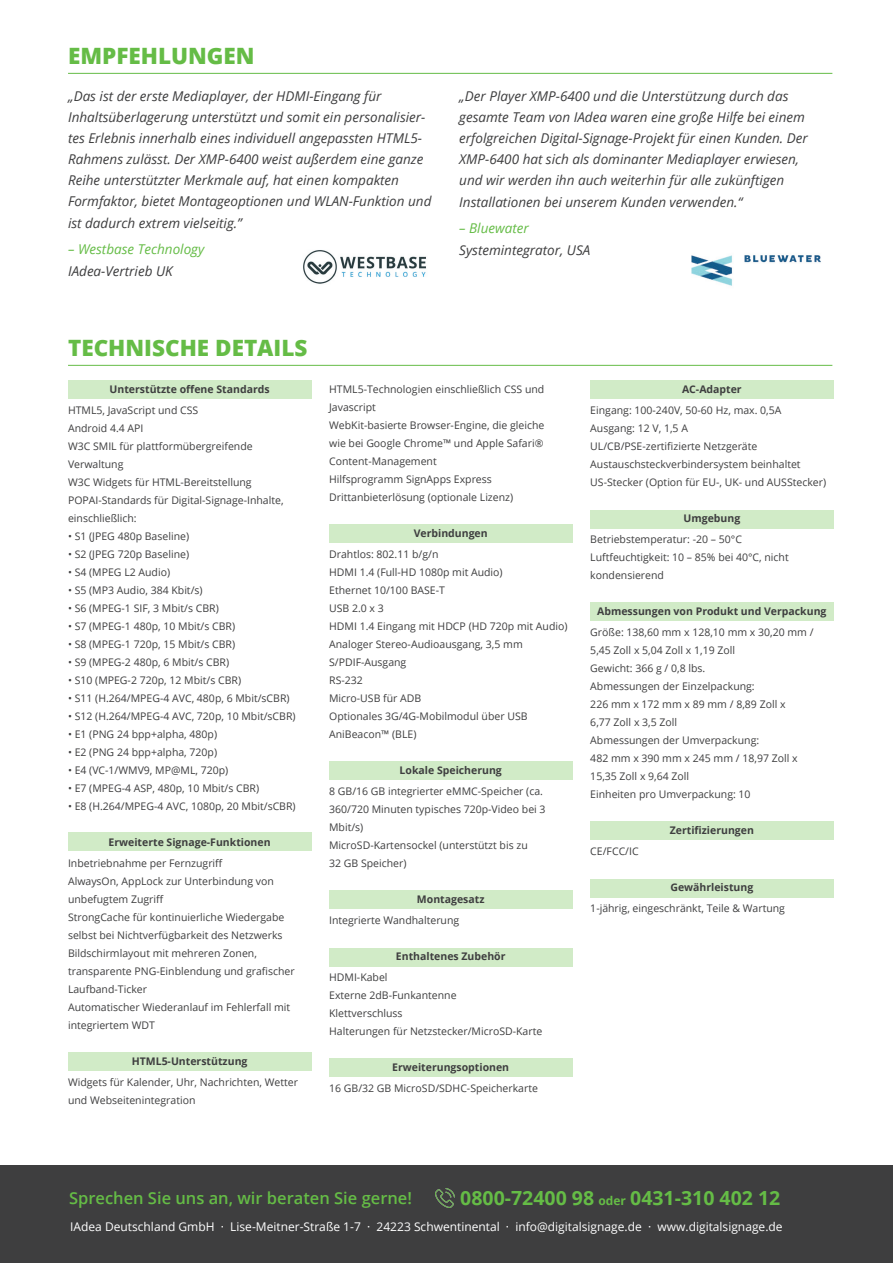
<style>
.page{position:relative;width:893px;height:1263px;background:#fff}
.page>*{position:absolute;margin:0;border:0;box-sizing:border-box;transform-origin:0 0}
.t1{font:800 22.5px "Open Sans";color:#65bc46}
.t2{font:700 19.5px "Open Sans";color:#65bc46}
.t3{font:600 16.5px "Open Sans";color:#65bc46}
.t4{font:italic 13.5px/21px "Open Sans";color:#3e3e3f}
.t5{font:italic 13.5px "Open Sans";color:#65bc46}
.t6{font:12px "Open Sans";color:#fff}
.t7{font:10.5px/18px "Open Sans";color:#3e3e3f}
.t8{font:700 10.5px "Open Sans";color:#3e3e3f}
.s1{font-size:12px}
</style>
<div class="page">
<div style="left:68px;top:381px;width:243px;height:18px;background:#d1ebc7"></div>
<div style="left:68px;top:832px;width:243px;height:18px;background:#d1ebc7"></div>
<div style="left:68px;top:1053px;width:243px;height:18px;background:#d1ebc7"></div>
<div style="left:329px;top:1058px;width:243px;height:18px;background:#d1ebc7"></div>
<div style="left:329px;top:948px;width:243px;height:18px;background:#d1ebc7"></div>
<div style="left:329px;top:890px;width:243px;height:18px;background:#d1ebc7"></div>
<div style="left:329px;top:761px;width:243px;height:18px;background:#d1ebc7"></div>
<div style="left:329px;top:525px;width:243px;height:18px;background:#d1ebc7"></div>
<div style="left:590px;top:381px;width:243px;height:18px;background:#d1ebc7"></div>
<div style="left:590px;top:510px;width:243px;height:18px;background:#d1ebc7"></div>
<div style="left:590px;top:821px;width:243px;height:19px;background:#d1ebc7"></div>
<div style="left:590px;top:879px;width:243px;height:18px;background:#d1ebc7"></div>
<div style="left:590px;top:603px;width:243px;height:18px;background:#d1ebc7"></div>
<div style="left:0;top:1165px;width:893px;height:98px;background:#3e3e3f"></div>
<hr style="left:68px;top:73px;width:764px;height:1px;background:#65bc46">
<hr style="left:68px;top:365px;width:764px;height:1px;background:#65bc46">
<img style="left:303px;top:250px;width:123px;height:34px">
<img style="left:691px;top:255px;width:130px;height:31px">
<img style="left:435px;top:1189px;width:19px;height:18px">
<h1 class="t1" style="left:68px;top:39px;width:188px">EMPFEHLUNGEN</h1>
<p class="t4" style="left:68px;top:85px;width:365px">„Das ist der erste Mediaplayer, der HDMI-Eingang für Inhaltsüberlagerung unterstützt und somit ein personalisier&shy;tes Erlebnis innerhalb eines individuell angepassten HTML5- Rahmens zulässt. Der XMP-6400 weist außerdem eine ganze Reihe unterstützter Merkmale auf, hat einen kompakten Formfaktor, bietet Montageoptionen und WLAN-Funktion und</p>
<p class="t4" style="left:68px;top:212px;width:175px">ist dadurch extrem vielseitig.”</p>
<p class="t5" style="left:68px;top:240px;width:138px">– Westbase Technology</p>
<p class="t4" style="left:68px;top:260px;width:106px">IAdea-Vertrieb UK</p>
<p class="t4" style="left:459px;top:85px;width:350px">„Der Player XMP-6400 und die Unterstützung durch das gesamte Team von IAdea waren eine große Hilfe bei einem erfolgreichen Digital-Signage-Projekt für einen Kunden. Der XMP-6400 hat sich als dominanter Mediaplayer erwiesen, und wir werden ihn auch weiterhin für alle zukünftigen</p>
<p class="t4" style="left:459px;top:191px;width:285px">Installationen bei unserem Kunden verwenden.“</p>
<p class="t5" style="left:459px;top:219px;width:71px">– Bluewater</p>
<p class="t4" style="left:459px;top:239px;width:133px">Systemintegrator, USA</p>
<h1 class="t1" style="left:68px;top:331px;width:241px">TECHNISCHE DETAILS</h1>
<p class="t8" style="left:110px;top:382px;width:162px">Unterstützte offene Standards</p>
<p class="t7" style="left:68px;top:401px;width:217px">HTML5, JavaScript und CSS<br>Android 4.4 API<br>W3C SMIL für plattformübergreifende<br>Verwaltung<br>W3C Widgets für HTML-Bereitstellung<br>POPAI-Standards für Digital-Signage-Inhalte, einschließlich:</p>
<p class="t7" style="left:68px;top:527px;width:123px">• S1 (JPEG 480p Baseline)</p>
<p class="t7" style="left:68px;top:545px;width:123px">• S2 (JPEG 720p Baseline)</p>
<p class="t7" style="left:68px;top:563px;width:104px">• S4 (MPEG L2 Audio)</p>
<p class="t7" style="left:68px;top:581px;width:136px">• S5 (MP3 Audio, 384 Kbit/s)</p>
<p class="t7" style="left:68px;top:599px;width:152px">• S6 (MPEG-1 SIF, 3 Mbit/s CBR)</p>
<p class="t7" style="left:68px;top:617px;width:169px">• S7 (MPEG-1 480p, 10 Mbit/s CBR)</p>
<p class="t7" style="left:68px;top:635px;width:169px">• S8 (MPEG-1 720p, 15 Mbit/s CBR)</p>
<p class="t7" style="left:68px;top:653px;width:163px">• S9 (MPEG-2 480p, 6 Mbit/s CBR)</p>
<p class="t7" style="left:68px;top:671px;width:175px">• S10 (MPEG-2 720p, 12 Mbit/s CBR)</p>
<p class="t7" style="left:68px;top:689px;width:223px">• S11 (H.264/MPEG-4 AVC, 480p, 6 Mbit/sCBR)</p>
<p class="t7" style="left:68px;top:707px;width:229px">• S12 (H.264/MPEG-4 AVC, 720p, 10 Mbit/sCBR)</p>
<p class="t7" style="left:68px;top:725px;width:151px">• E1 (PNG 24 bpp+alpha, 480p)</p>
<p class="t7" style="left:68px;top:743px;width:151px">• E2 (PNG 24 bpp+alpha, 720p)</p>
<p class="t7" style="left:68px;top:761px;width:162px">• E4 (VC-1/WMV9, MP@ML, 720p)</p>
<p class="t7" style="left:68px;top:779px;width:193px">• E7 (MPEG-4 ASP, 480p, 10 Mbit/s CBR)</p>
<p class="t7" style="left:68px;top:797px;width:229px">• E8 (H.264/MPEG-4 AVC, 1080p, 20 Mbit/sCBR)</p>
<p class="t8" style="left:109px;top:835px;width:164px">Erweiterte Signage-Funktionen</p>
<p class="t7" style="left:68px;top:854px;width:228px">Inbetriebnahme per Fernzugriff<br>AlwaysOn, AppLock zur Unterbindung von unbefugtem Zugriff<br>StrongCache für kontinuierliche Wiedergabe selbst bei Nichtverfügbarkeit des Netzwerks Bildschirmlayout mit mehreren Zonen, transparente PNG-Einblendung und grafischer Laufband-Ticker<br>Automatischer Wiederanlauf im Fehlerfall mit integriertem WDT</p>
<p class="t8" style="left:132px;top:1054px;width:117px">HTML5-Unterstützung</p>
<p class="t7" style="left:68px;top:1073px;width:231px">Widgets für Kalender, Uhr, Nachrichten, Wetter und Webseitenintegration</p>
<p class="t7" style="left:329px;top:380px;width:217px">HTML5-Technologien einschließlich CSS und Javascript<br>WebKit-basierte Browser-Engine, die gleiche wie bei Google Chrome™ und Apple Safari® Content-Management<br>Hilfsprogramm SignApps Express Drittanbieterlösung (optionale Lizenz)</p>
<p class="t8" style="left:414px;top:526px;width:76px">Verbindungen</p>
<p class="t7" style="left:329px;top:545px;width:240px">Drahtlos: 802.11 b/g/n<br>HDMI 1.4 (Full-HD 1080p mit Audio)<br>Ethernet 10/100 BASE-T<br>USB 2.0 x 3<br>HDMI 1.4 Eingang mit HDCP (HD 720p mit Audio)<br>Analoger Stereo-Audioausgang, 3,5 mm<br>S/PDIF-Ausgang<br>RS-232<br>Micro-USB für ADB<br>Optionales 3G/4G-Mobilmodul über USB<br>AniBeacon™ (BLE)</p>
<p class="t8" style="left:400px;top:762px;width:104px">Lokale Speicherung</p>
<p class="t7" style="left:329px;top:782px;width:218px">8 GB/16 GB integrierter eMMC-Speicher (ca.<br>360/720 Minuten typisches 720p-Video bei 3<br>Mbit/s)<br>MicroSD-Kartensockel (unterstützt bis zu<br>32 GB Speicher)</p>
<p class="t8" style="left:417px;top:891px;width:69px">Montagesatz</p>
<p class="t7" style="left:329px;top:911px;width:132px">Integrierte Wandhalterung</p>
<p class="t8" style="left:396px;top:948px;width:111px">Enthaltenes Zubehör</p>
<p class="t7" style="left:329px;top:968px;width:215px">HDMI-Kabel<br>Externe 2dB-Funkantenne<br>Klettverschluss<br>Halterungen für Netzstecker/MicroSD-Karte</p>
<p class="t8" style="left:392px;top:1059px;width:118px">Erweiterungsoptionen</p>
<p class="t7" style="left:329px;top:1079px;width:210px">16 GB/32 GB MicroSD/SDHC-Speicherkarte</p>
<p class="t8" style="left:682px;top:381px;width:61px">AC-Adapter</p>
<p class="t7" style="left:590px;top:401px;width:237px">Eingang: 100-240V, 50-60 Hz, max. 0,5A Ausgang: 12 V, 1,5 A<br>UL/CB/PSE-zertifizierte Netzgeräte Austauschsteckverbindersystem beinhaltet US-Stecker (Option für EU-, UK- und AUSStecker)</p>
<p class="t8" style="left:683px;top:510px;width:58px">Umgebung</p>
<p class="t7" style="left:590px;top:530px;width:200px">Betriebstemperatur: -20 – 50°C<br>Luftfeuchtigkeit: 10 – 85% bei 40°C, nicht kondensierend</p>
<p class="t8" style="left:597px;top:603px;width:231px">Abmessungen von Produkt und Verpackung</p>
<p class="t7" style="left:590px;top:623px;width:225px">Größe: 138,60 mm x 128,10 mm x 30,20 mm /<br>5,45 Zoll x 5,04 Zoll x 1,19 Zoll<br>Gewicht: 366 g / 0,8 lbs.<br>Abmessungen der Einzelpackung:<br>226 mm x 172 mm x 89 mm / 8,89 Zoll x<br>6,77 Zoll x 3,5 Zoll<br>Abmessungen der Umverpackung:<br>482 mm x 390 mm x 245 mm / 18,97 Zoll x<br>15,35 Zoll x 9,64 Zoll<br>Einheiten pro Umverpackung: 10</p>
<p class="t8" style="left:670px;top:822px;width:86px">Zertifizierungen</p>
<p class="t7" style="left:590px;top:842px;width:50px">CE/FCC/IC</p>
<p class="t8" style="left:670px;top:879px;width:84px">Gewährleistung</p>
<p class="t7" style="left:590px;top:899px;width:196px">1-jährig, eingeschränkt, Teile &amp; Wartung</p>
<h3 class="t3" style="left:69px;top:1187px;width:344px">Sprechen Sie uns an, wir beraten Sie gerne!</h3>
<h2 class="t2" style="left:460px;top:1184px;width:321px">0800-72400 98 <span class="s1">oder</span> 0431-310 402 12</h2>
<p class="t6" style="left:70px;top:1218px;width:714px">IAdea Deutschland GmbH · Lise-Meitner-Straße 1-7 · 24223 Schwentinental · info@digitalsignage.de · www.digitalsignage.de</p>
</div>
